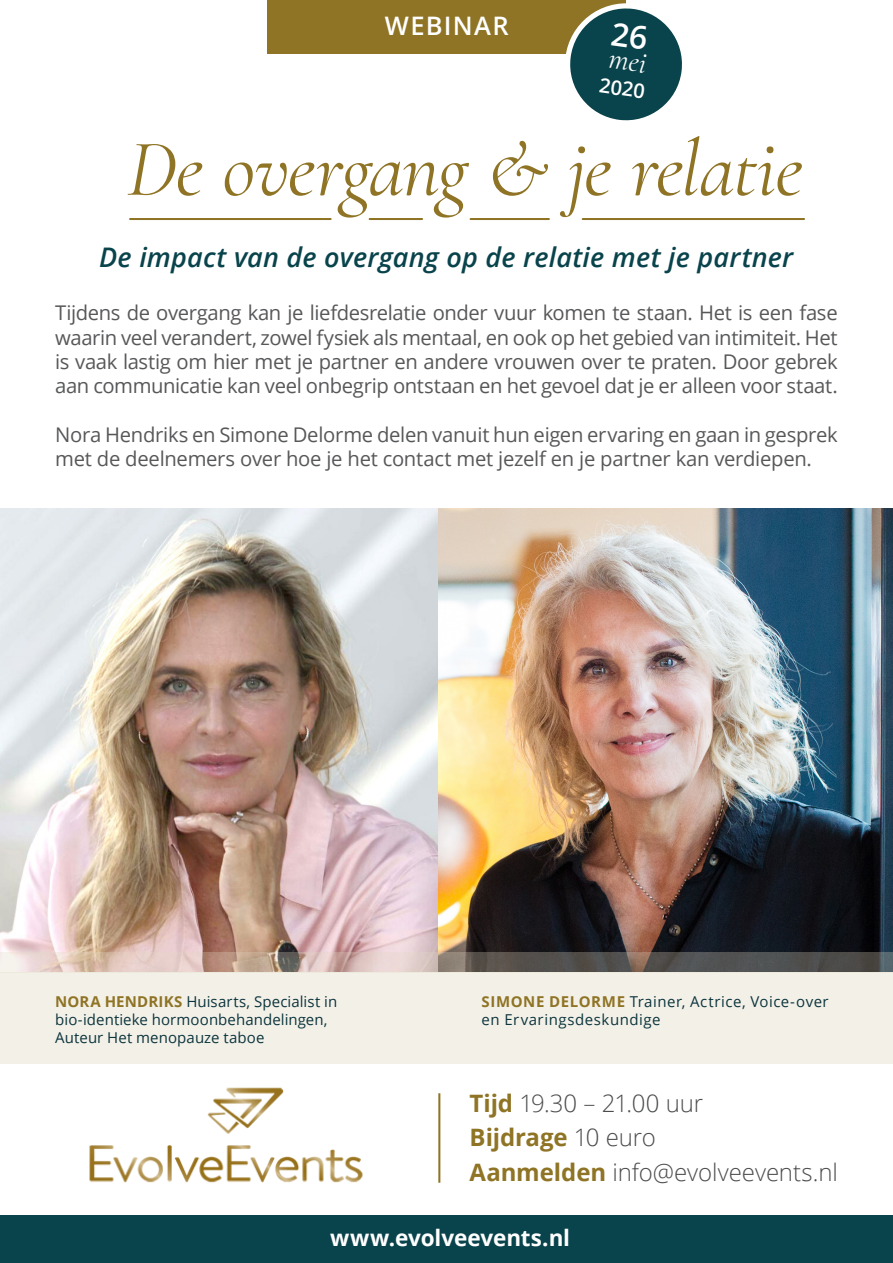
<style>
.page{position:relative;width:893px;height:1263px;background:#fff}
.page>*{position:absolute;margin:0;border:0;box-sizing:border-box;transform-origin:0 0}
.t1{font:italic 81px "Cormorant Garamond";letter-spacing:-.02em;color:#8f7425}
.t2{font:italic 600 27px "Open Sans";letter-spacing:.005em;color:#09434b}
.t3{font:600 25.5px "Open Sans";letter-spacing:.055em;color:#fff}
.t4{font:300 24px "Open Sans";letter-spacing:-.005em;color:#4b4c4d}
.t5{font:700 24px "Open Sans";letter-spacing:-.005em;color:#8f7425}
.t6{font:700 22.5px "Open Sans";letter-spacing:-.005em;color:#fff}
.t7{font:20.25px/24.3px "Open Sans";letter-spacing:-.015em;color:#57585a;text-align:justify}
.t8{font:600 20.25px "Open Sans";color:#fff}
.t9{font:15px/18px "Open Sans";letter-spacing:.01em;color:#0c353d}
.t10{font:15px/18px "Open Sans";letter-spacing:.035em;color:#0c353d}
.s1{font-weight:700;color:#8f7425}
.s2{font-weight:300;color:#4b4c4d}
</style>
<div class="page">
<div style="left:267px;top:0;width:359px;height:54px;background:#8f7425"></div>
<img style="left:75px;top:1087px;width:301px;height:129px">
<div style="left:0;top:1216px;width:893px;height:47px;background:#09434b"></div>
<hr style="left:130px;top:218px;width:201px;height:2px;background:#8f7425">
<hr style="left:370px;top:218px;width:52px;height:2px;background:#8f7425">
<hr style="left:471px;top:218px;width:78px;height:2px;background:#8f7425">
<hr style="left:583px;top:218px;width:221px;height:2px;background:#8f7425">
<hr style="left:438px;top:1093px;width:2px;height:90px;background:#8f7425">
<div style="left:0;top:522px;width:893px;height:542px;background:#f3f0e8"></div>
<img style="left:437px;top:509px;width:455px;height:443px">
<img style="left:0;top:509px;width:437px;height:443px">
<svg style="left:0;top:952px;width:893px;height:21px"></svg>
<svg style="left:566px;top:3px;width:116px;height:118px"></svg>
<p class="t3" style="left:385px;top:8px;width:126px">WEBINAR</p>
<p class="t8" style="left:601px;top:71px;width:48px;rotate:8deg">2020</p>
<p class="t1" style="left:127px;top:122px;width:677px">De overgang &amp; je relatie</p>
<p class="t2" style="left:99px;top:239px;width:695px">De impact van de overgang op de relatie met je partner</p>
<p class="t7" style="left:55px;top:300px;width:784px">Tijdens de overgang kan je liefdesrelatie onder vuur komen te staan. Het is een fase waarin veel verandert, zowel fysiek als mentaal, en ook op het gebied van intimiteit. Het is vaak lastig om hier met je partner en andere vrouwen over te praten. Door gebrek aan communicatie kan veel onbegrip ontstaan en het gevoel dat je er alleen voor staat.</p>
<p class="t7" style="left:55px;top:422px;width:784px">Nora Hendriks en Simone Delorme delen vanuit hun eigen ervaring en gaan in gesprek met de deelnemers over hoe je het contact met jezelf en je partner kan verdiepen.</p>
<p class="t9" style="left:55px;top:992px;width:284px"><span class="s1">NORA HENDRIKS</span> Huisarts, Specialist in bio-identieke hormoonbehandelingen,</p>
<p class="t9" style="left:55px;top:1028px;width:211px">Auteur Het menopauze taboe</p>
<p class="t10" style="left:482px;top:992px;width:349px"><span class="s1">SIMONE DELORME</span> Trainer, Actrice, Voice-over en Ervaringsdeskundige</p>
<p class="t4" style="left:470px;top:1086px;width:235px"><span class="s1">Tijd</span> 19.30 – 21.00 uur</p>
<p class="t5" style="left:470px;top:1120px;width:188px">Bijdrage <span class="s2">10 euro</span></p>
<p class="t4" style="left:470px;top:1155px;width:370px"><span class="s1">Aanmelden</span> info@evolveevents.nl</p>
<p class="t6" style="left:330px;top:1222px;width:241px">www.evolveevents.nl</p>
</div>
